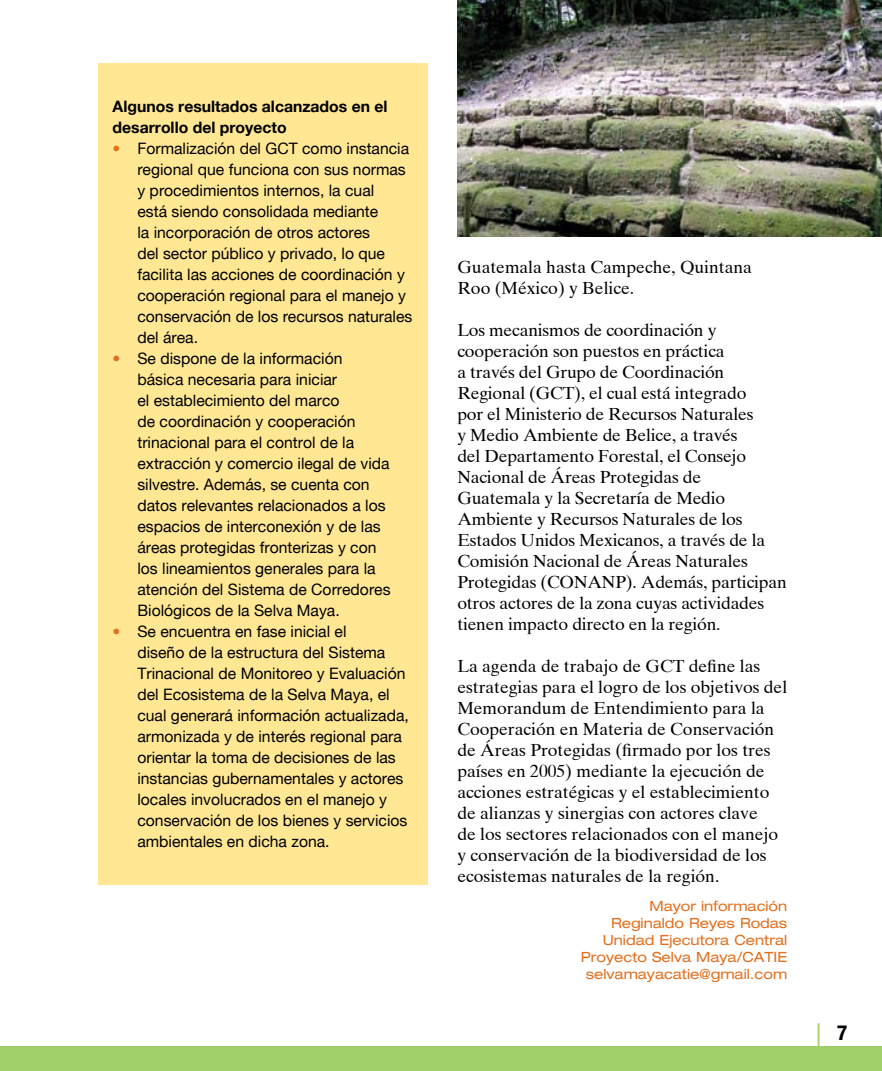
<style>
.page{position:relative;width:882px;height:1071px;background:#fff}
.page>*{position:absolute;margin:0;border:0;box-sizing:border-box;transform-origin:0 0}
.t1{font:17.5px/21px "Times Ten";letter-spacing:-.01em;color:#000}
.t2{font:15.75px/21px "Helvetica Neue";color:#000}
.t3{font:700 15.75px/21px "Helvetica Neue";color:#000}
.t4{font:expanded 14px/16.8px "Helvetica Neue";color:#e36f1e;text-align:right}
.s1{color:#e36f1e}
</style>
<div class="page">
<div style="left:0;top:1047px;width:882px;height:24px;background:#a0ce67"></div>
<hr style="left:818px;top:1023px;width:1px;height:33px;background:#a0ce67">
<div style="left:98px;top:63px;width:330px;height:822px;background:#ffe794"></div>
<img style="left:457px;top:0;width:425px;height:236px">
<p class="t3" style="left:113px;top:95px;width:276px">Algunos resultados alcanzados en el desarrollo del proyecto</p>
<p class="t2" style="left:137px;top:138px;width:277px;text-indent:-25px"><span class="s1">•</span> Formalización del GCT como instancia regional que funciona con sus normas y procedimientos internos, la cual<br>está siendo consolidada mediante<br>la incorporación de otros actores<br>del sector público y privado, lo que facilita las acciones de coordinación y cooperación regional para el manejo y conservación de los recursos naturales del área.</p>
<p class="t2" style="left:137px;top:348px;width:255px;text-indent:-25px"><span class="s1">•</span> Se dispone de la información básica necesaria para iniciar<br>el establecimiento del marco<br>de coordinación y cooperación trinacional para el control de la extracción y comercio ilegal de vida silvestre. Además, se cuenta con datos relevantes relacionados a los espacios de interconexión y de las áreas protegidas fronterizas y con los lineamientos generales para la atención del Sistema de Corredores<br>Biológicos de la Selva Maya.</p>
<p class="t2" style="left:137px;top:621px;width:273px;text-indent:-25px"><span class="s1">•</span> Se encuentra en fase inicial el<br>diseño de la estructura del Sistema Trinacional de Monitoreo y Evaluación del Ecosistema de la Selva Maya, el cual generará información actualizada, armonizada y de interés regional para orientar la toma de decisiones de las instancias gubernamentales y actores locales involucrados en el manejo y conservación de los bienes y servicios ambientales en dicha zona.</p>
<p class="t1" style="left:457px;top:256px;width:296px">Guatemala hasta Campeche, Quintana<br>Roo (México) y Belice.</p>
<p class="t1" style="left:457px;top:319px;width:331px">Los mecanismos de coordinación y cooperación son puestos en práctica<br>a través del Grupo de Coordinación Regional (GCT), el cual está integrado<br>por el Ministerio de Recursos Naturales<br>y Medio Ambiente de Belice, a través<br>del Departamento Forestal, el Consejo Nacional de Áreas Protegidas de Guatemala y la Secretaría de Medio Ambiente y Recursos Naturales de los Estados Unidos Mexicanos, a través de la Comisión Nacional de Áreas Naturales Protegidas (CONANP). Además, participan otros actores de la zona cuyas actividades tienen impacto directo en la región.</p>
<p class="t1" style="left:457px;top:655px;width:331px">La agenda de trabajo de GCT define las estrategias para el logro de los objetivos del Memorandum de Entendimiento para la Cooperación en Materia de Conservación de Áreas Protegidas (firmado por los tres países en 2005) mediante la ejecución de acciones estratégicas y el establecimiento de alianzas y sinergias con actores clave<br>de los sectores relacionados con el manejo y conservación de la biodiversidad de los ecosistemas naturales de la región.</p>
<p class="t4" style="left:581px;top:898px;width:208px">Mayor información<br>Reginaldo Reyes Rodas<br>Unidad Ejecutora Central<br>Proyecto Selva Maya/CATIE selvamayacatie@gmail.com</p>
</div>
